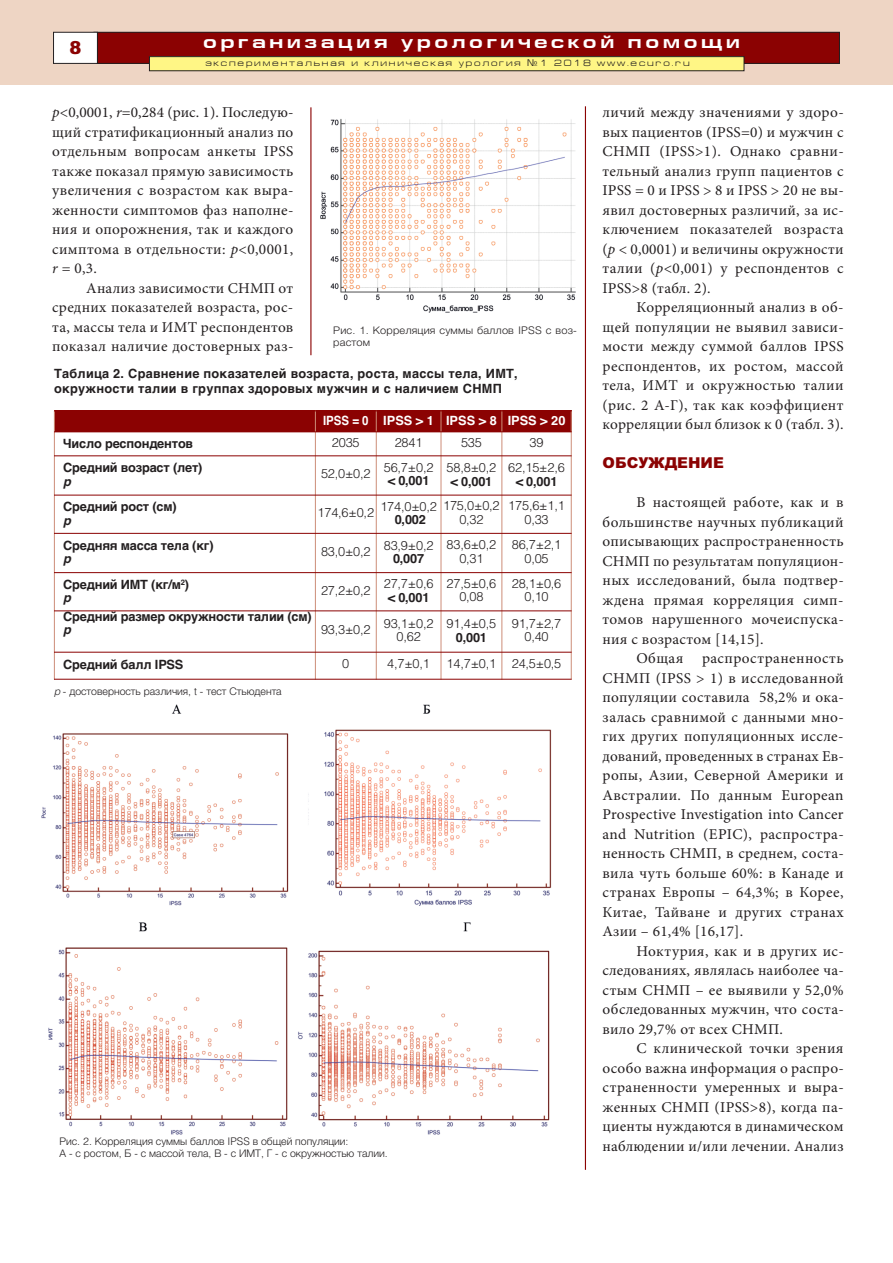
<style>
.page{position:relative;width:893px;height:1263px;background:#fff}
.page>*{position:absolute;margin:0;border:0;box-sizing:border-box;transform-origin:0 0}
.t1{font:700 18px "Europe Ext";letter-spacing:.2em;color:#fff}
.t2{font:900 18px "Arial";color:#8b0202}
.t3{font:15px/19.5px "Minion Pro";letter-spacing:.02em;color:#231f20;text-align:justify}
.t4{font:900 15px "Arial";color:#8b0202}
.t5{font:300 12.75px/13.5px "Helvetica";letter-spacing:-.015em;color:#231f20;text-align:center}
.t6{font:700 12.75px/13.5px "Helvetica";letter-spacing:-.015em;color:#231f20}
.t7{font:700 12.75px/15px "Helvetica";letter-spacing:.02em;color:#231f20}
.t8{font:700 12.75px "Helvetica";color:#fff;scale:.9 1}
.t9{font:italic 700 12.75px "Helvetica";color:#231f20}
.t10{font:300 10.5px/12px "Helvetica";color:#231f20}
.t11{font:300 10.5px/12px "Helvetica";color:#231f20;scale:1.05 1}
.t12{font:9px "Europe Ext Normal";letter-spacing:.2em;color:#231f20}
.s1{font-family:"Europe"}
.s2{font-style:italic}
</style>
<div class="page">
<hr style="left:310px;top:107px;width:1px;height:248px;background:#8b0202">
<hr style="left:585px;top:106px;width:1px;height:1064px;background:#8b0202">
<div style="left:0;top:0;width:893px;height:85px;background:#eed5c4"></div>
<div style="left:94px;top:32px;width:745px;height:31px;background:#8b0202"></div>
<div style="left:94px;top:32px;width:746px;height:32px;border:1px solid #231f20"></div>
<div style="left:54px;top:32px;width:43px;height:31px;background:#fff"></div>
<div style="left:53px;top:32px;width:45px;height:32px;border:1px solid #231f20"></div>
<div style="left:149px;top:57px;width:595px;height:14px;background:#fff685"></div>
<div style="left:149px;top:56px;width:595px;height:15px;border:1px solid #231f20"></div>
<img style="left:320px;top:119px;width:256px;height:194px">
<img style="left:41px;top:704px;width:511px;height:431px">
<div style="left:54px;top:411px;width:261px;height:21px;background:#8b0202"></div>
<div style="left:315px;top:411px;width:61px;height:21px;background:#8b0202"></div>
<div style="left:376px;top:411px;width:65px;height:21px;background:#8b0202"></div>
<div style="left:441px;top:411px;width:61px;height:21px;background:#8b0202"></div>
<div style="left:502px;top:411px;width:70px;height:21px;background:#8b0202"></div>
<hr style="left:54px;top:411px;width:1px;height:269px;background:#cd8d78">
<hr style="left:315px;top:411px;width:1px;height:269px;background:#cd8d78">
<hr style="left:376px;top:411px;width:1px;height:269px;background:#cd8d78">
<hr style="left:441px;top:411px;width:1px;height:269px;background:#cd8d78">
<hr style="left:501px;top:411px;width:1px;height:269px;background:#cd8d78">
<hr style="left:571px;top:411px;width:1px;height:269px;background:#cd8d78">
<hr style="left:54px;top:411px;width:518px;height:1px;background:#8b0202">
<hr style="left:54px;top:431px;width:518px;height:1px;background:#8b0202">
<hr style="left:54px;top:455px;width:518px;height:1px;background:#8b0202">
<hr style="left:54px;top:495px;width:518px;height:1px;background:#8b0202">
<hr style="left:54px;top:533px;width:518px;height:1px;background:#8b0202">
<hr style="left:54px;top:572px;width:518px;height:1px;background:#8b0202">
<hr style="left:54px;top:610px;width:518px;height:1px;background:#8b0202">
<hr style="left:54px;top:652px;width:518px;height:1px;background:#8b0202">
<hr style="left:54px;top:679px;width:518px;height:1px;background:#8b0202">
<p class="t2" style="left:70px;top:37px;width:14px">8</p>
<p class="t1" style="left:203px;top:31px;width:538px">организация урологической помощи</p>
<p class="t12" style="left:205px;top:58px;width:486px">экспериментальная и клиническая урология <span class="s1">¹</span>1 2018 www.ecuro.ru</p>
<p class="t3" style="left:52px;top:104px;width:243px"><span class="s2">p</span>&lt;0,0001, <span class="s2">r</span>=0,284 (рис. 1). Последую&shy;щий стратификационный анализ по отдельным вопросам анкеты IPSS также показал прямую зависимость увеличения с возрастом как выра&shy;женности симптомов фаз наполне&shy;ния и опорожнения, так и каждого симптома в отдельности: <span class="s2">p</span>&lt;0,0001, <span class="s2">r</span> = 0,3.</p>
<p class="t3" style="left:52px;top:279px;width:243px;text-indent:34px">Анализ зависимости СНМП от средних показателей возраста, рос&shy;та, массы тела и ИМТ респондентов показал наличие достоверных раз-</p>
<p class="t11" style="left:333px;top:324px;width:233px">Рис. 1. Корреляция суммы баллов IPSS с воз&shy;растом</p>
<p class="t7" style="left:54px;top:366px;width:465px">Таблица 2. Сравнение показателей возраста, роста, массы тела, ИМТ, окружности талии в группах здоровых мужчин и с наличием СНМП</p>
<p class="t8" style="left:323px;top:413px;width:271px">IPSS = 0 IPSS &gt; 1 IPSS &gt; 8 IPSS &gt; 20</p>
<p class="t6" style="left:63px;top:436px;width:131px">Число респондентов</p>
<p class="t5" style="left:332px;top:434px;width:29px">2035</p>
<p class="t5" style="left:395px;top:434px;width:29px">2841</p>
<p class="t5" style="left:461px;top:434px;width:22px">535</p>
<p class="t5" style="left:530px;top:434px;width:15px">39</p>
<p class="t6" style="left:63px;top:461px;width:141px">Средний возраст (лет)</p>
<p class="t9" style="left:63px;top:474px;width:9px">p</p>
<p class="t5" style="left:384px;top:459px;width:51px">56,7±0,2</p>
<p class="t6" style="left:388px;top:474px;width:43px">&lt; 0,001</p>
<p class="t5" style="left:447px;top:460px;width:51px">58,8±0,2</p>
<p class="t6" style="left:451px;top:475px;width:43px">&lt; 0,001</p>
<p class="t5" style="left:508px;top:460px;width:58px">62,15±2,6</p>
<p class="t6" style="left:516px;top:475px;width:43px">&lt; 0,001</p>
<p class="t5" style="left:321px;top:466px;width:51px">52,0±0,2</p>
<p class="t6" style="left:63px;top:500px;width:115px">Средний рост (см)</p>
<p class="t9" style="left:63px;top:513px;width:9px">p</p>
<p class="t6" style="left:63px;top:539px;width:152px">Средняя масса тела (кг)</p>
<p class="t9" style="left:63px;top:552px;width:9px">p</p>
<p class="t5" style="left:318px;top:505px;width:58px">174,6±0,2</p>
<p class="t5" style="left:321px;top:544px;width:51px">83,0±0,2</p>
<p class="t6" style="left:63px;top:577px;width:127px">Средний ИМТ (кг/м<sup>2</sup>) <span class="s2">p</span></p>
<p class="t5" style="left:321px;top:582px;width:51px">27,2±0,2</p>
<p class="t5" style="left:380px;top:499px;width:58px">174,0±0,2</p>
<p class="t6" style="left:395px;top:513px;width:33px">0,002</p>
<p class="t5" style="left:443px;top:498px;width:58px">175,0±0,2<br>0,32</p>
<p class="t5" style="left:508px;top:498px;width:58px">175,6±1,1<br>0,33</p>
<p class="t5" style="left:384px;top:537px;width:51px">83,9±0,2</p>
<p class="t6" style="left:393px;top:552px;width:33px">0,007</p>
<p class="t5" style="left:447px;top:537px;width:51px">83,6±0,2<br>0,31</p>
<p class="t5" style="left:512px;top:537px;width:51px">86,7±2,1<br>0,05</p>
<p class="t5" style="left:384px;top:576px;width:51px">27,7±0,6</p>
<p class="t6" style="left:388px;top:591px;width:43px">&lt; 0,001</p>
<p class="t5" style="left:447px;top:576px;width:51px">27,5±0,6<br>0,08</p>
<p class="t5" style="left:512px;top:576px;width:51px">28,1±0,6<br>0,10</p>
<p class="t6" style="left:63px;top:610px;width:250px">Средний размер окружности талии (см)</p>
<p class="t9" style="left:63px;top:622px;width:9px">p</p>
<p class="t5" style="left:321px;top:622px;width:51px">93,3±0,2</p>
<p class="t5" style="left:384px;top:615px;width:51px">93,1±0,2<br>0,62</p>
<p class="t5" style="left:447px;top:616px;width:51px">91,4±0,5</p>
<p class="t6" style="left:456px;top:631px;width:33px">0,001</p>
<p class="t5" style="left:512px;top:615px;width:51px">91,7±2,7<br>0,40</p>
<p class="t6" style="left:63px;top:658px;width:122px">Средний балл IPSS</p>
<p class="t5" style="left:342px;top:656px;width:9px">0</p>
<p class="t5" style="left:387px;top:656px;width:44px">4,7±0,1</p>
<p class="t5" style="left:447px;top:656px;width:116px">14,7±0,1 24,5±0,5</p>
<p class="t10" style="left:54px;top:685px;width:229px"><span class="s2">р</span> - достоверность различия, t - тест Стьюдента</p>
<p class="t10" style="left:60px;top:1135px;width:330px">Рис. 2. Корреляция суммы баллов IPSS в общей популяции:<br>А - с ростом, Б - с массой тела, В - с ИМТ, Г - с окружностью талии.</p>
<p class="t3" style="left:602px;top:104px;width:243px">личий между значениями у здоро&shy;вых пациентов (IPSS=0) и мужчин с СНМП (IPSS&gt;1). Однако сравни&shy;тельный анализ групп пациентов с IPSS = 0 и IPSS &gt; 8 и IPSS &gt; 20 не вы&shy;явил достоверных различий, за ис&shy;ключением показателей возраста (<span class="s2">p</span> &lt; 0,0001) и величины окружности талии (<span class="s2">p</span>&lt;0,001) у респондентов с IPSS&gt;8 (табл. 2).</p>
<p class="t3" style="left:602px;top:299px;width:243px;text-indent:34px">Корреляционный анализ в об&shy;щей популяции не выявил зависи&shy;мости между суммой баллов IPSS респондентов, их ростом, массой тела, ИМТ и окружностью талии (рис. 2 A-Г), так как коэффициент корреляции был близок к 0 (табл. 3).</p>
<p class="t4" style="left:602px;top:454px;width:123px">ОБСУЖДЕНИЕ</p>
<p class="t3" style="left:602px;top:494px;width:243px;text-indent:34px">В настоящей работе, как и в большинстве научных публикаций описывающих распространенность СНМП по результатам популяцион&shy;ных исследований, была подтвер&shy;ждена прямая корреляция симп&shy;томов нарушенного мочеиспуска&shy;ния с возрастом [14,15].</p>
<p class="t3" style="left:602px;top:650px;width:243px;text-indent:34px">Общая распространенность СНМП (IPSS &gt; 1) в исследованной популяции составила 58,2% и ока&shy;залась сравнимой с данными мно&shy;гих других популяционных иссле&shy;дований, проведенных в странах Ев&shy;ропы, Азии, Северной Америки и Австралии. По данным European Prospective Investigation into Cancer and Nutrition (EPIC), распростра&shy;ненность СНМП, в среднем, соста&shy;вила чуть больше 60%: в Канаде и странах Европы – 64,3%; в Корее, Китае, Тайване и других странах Азии – 61,4% [16,17].</p>
<p class="t3" style="left:602px;top:942px;width:243px;text-indent:34px">Ноктурия, как и в других ис&shy;следованиях, являлась наиболее ча&shy;стым СНМП – ее выявили у 52,0% обследованных мужчин, что соста&shy;вило 29,7% от всех СНМП.</p>
<p class="t3" style="left:602px;top:1040px;width:243px;text-indent:34px">С клинической точки зрения особо важна информация о распро&shy;страненности умеренных и выра&shy;женных СНМП (IPSS&gt;8), когда па&shy;циенты нуждаются в динамическом наблюдении и/или лечении. Анализ</p>
</div>
